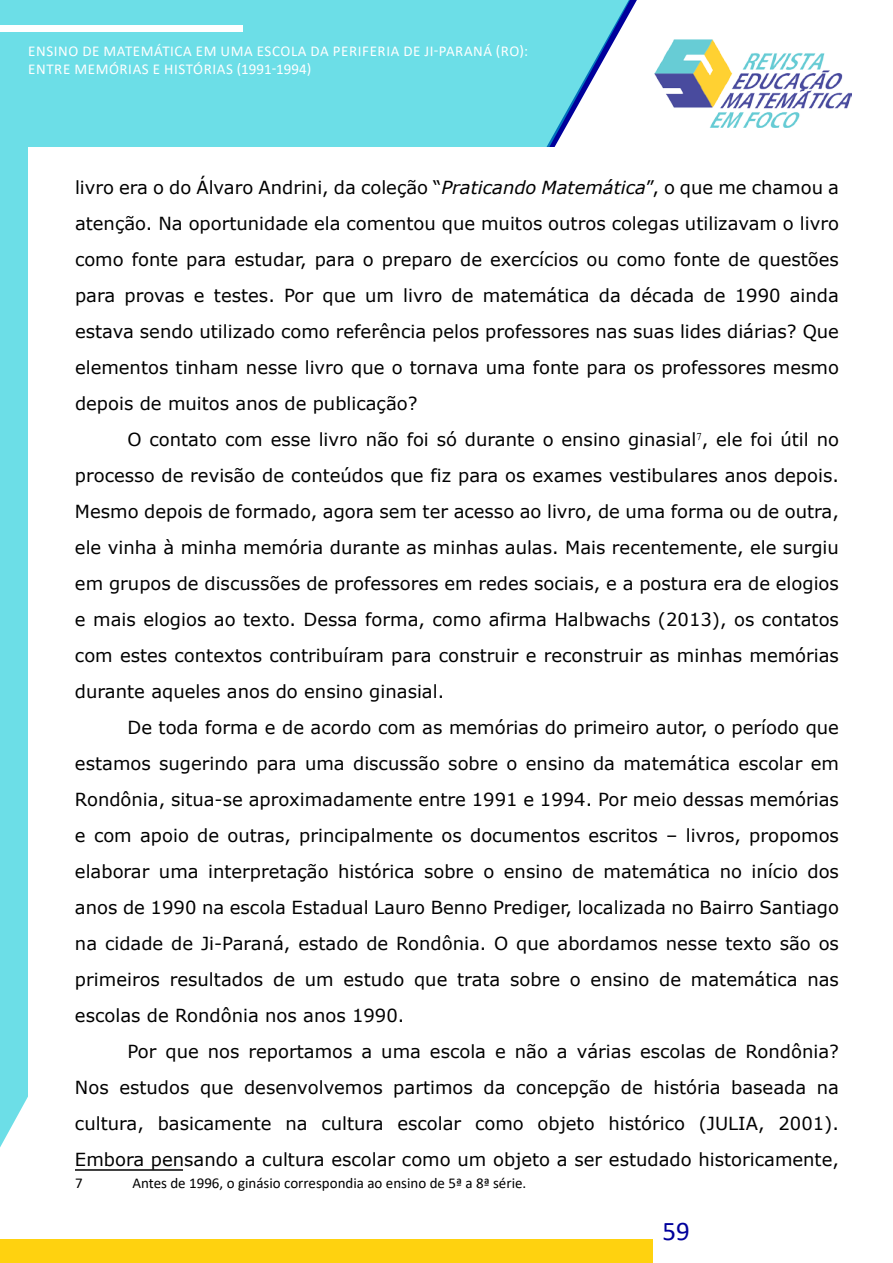
<style>
.page{position:relative;width:893px;height:1263px;background:#fff}
.page>*{position:absolute;margin:0;border:0;box-sizing:border-box;transform-origin:0 0}
.t1{font:27px "Calibri";color:#00009c}
.t2{font:18px/36px "Verdana";color:#000;text-align:justify}
.t3{font:15px/18px "Calibri";letter-spacing:.04em;color:#fff}
.t4{font:15px "Calibri";color:#000}
.s1{font-style:italic}
</style>
<div class="page">
<img style="left:654px;top:39px;width:197px;height:88px">
<div style="left:0;top:0;width:630px;height:1147px;background:#6cdee7"></div>
<div style="left:0;top:25px;width:242px;height:6px;background:#fff"></div>
<div style="left:0;top:1239px;width:653px;height:24px;background:#ffd20f"></div>
<div style="left:28px;top:148px;width:835px;height:1074px;background:#fff"></div>
<hr style="left:75px;top:1169px;width:108px;height:2px;background:#000">
<p class="t3" style="left:28px;top:42px;width:501px">ENSINO DE MATEMÁTICA EM UMA ESCOLA DA PERIFERIA DE JI-PARANÁ (RO):<br>ENTRE MEMÓRIAS E HISTÓRIAS (1991-1994)</p>
<p class="t2" style="left:75px;top:169px;width:765px">livro era o do Álvaro Andrini, da coleção “<span class="s1">Praticando Matemática</span>”, o que me chamou a atenção. Na oportunidade ela comentou que muitos outros colegas utilizavam o livro como fonte para estudar, para o preparo de exercícios ou como fonte de questões para provas e testes. Por que um livro de matemática da década de 1990 ainda estava sendo utilizado como referência pelos professores nas suas lides diárias? Que elementos tinham nesse livro que o tornava uma fonte para os professores mesmo depois de muitos anos de publicação?</p>
<p class="t2" style="left:75px;top:421px;width:765px;text-indent:53px">O contato com esse livro não foi só durante o ensino ginasial<sup>7</sup>, ele foi útil no processo de revisão de conteúdos que fiz para os exames vestibulares anos depois.<br>Mesmo depois de formado, agora sem ter acesso ao livro, de uma forma ou de outra, ele vinha à minha memória durante as minhas aulas. Mais recentemente, ele surgiu em grupos de discussões de professores em redes sociais, e a postura era de elogios e mais elogios ao texto. Dessa forma, como afirma Halbwachs (2013), os contatos com estes contextos contribuíram para construir e reconstruir as minhas memórias durante aqueles anos do ensino ginasial.</p>
<p class="t2" style="left:75px;top:709px;width:765px;text-indent:53px">De toda forma e de acordo com as memórias do primeiro autor, o período que estamos sugerindo para uma discussão sobre o ensino da matemática escolar em Rondônia, situa-se aproximadamente entre 1991 e 1994. Por meio dessas memórias e com apoio de outras, principalmente os documentos escritos – livros, propomos elaborar uma interpretação histórica sobre o ensino de matemática no início dos anos de 1990 na escola Estadual Lauro Benno Prediger, localizada no Bairro Santiago na cidade de Ji-Paraná, estado de Rondônia. O que abordamos nesse texto são os primeiros resultados de um estudo que trata sobre o ensino de matemática nas escolas de Rondônia nos anos 1990.</p>
<p class="t2" style="left:75px;top:1033px;width:765px;text-indent:53px">Por que nos reportamos a uma escola e não a várias escolas de Rondônia?<br>Nos estudos que desenvolvemos partimos da concepção de história baseada na cultura, basicamente na cultura escolar como objeto histórico (JULIA, 2001).<br>Embora pensando a cultura escolar como um objeto a ser estudado historicamente,</p>
<p class="t4" style="left:75px;top:1172px;width:9px">7</p>
<p class="t4" style="left:132px;top:1172px;width:395px">Antes de 1996, o ginásio correspondia ao ensino de 5ª a 8ª série.</p>
<h1 class="t1" style="left:662px;top:1212px;width:29px">59</h1>
</div>
